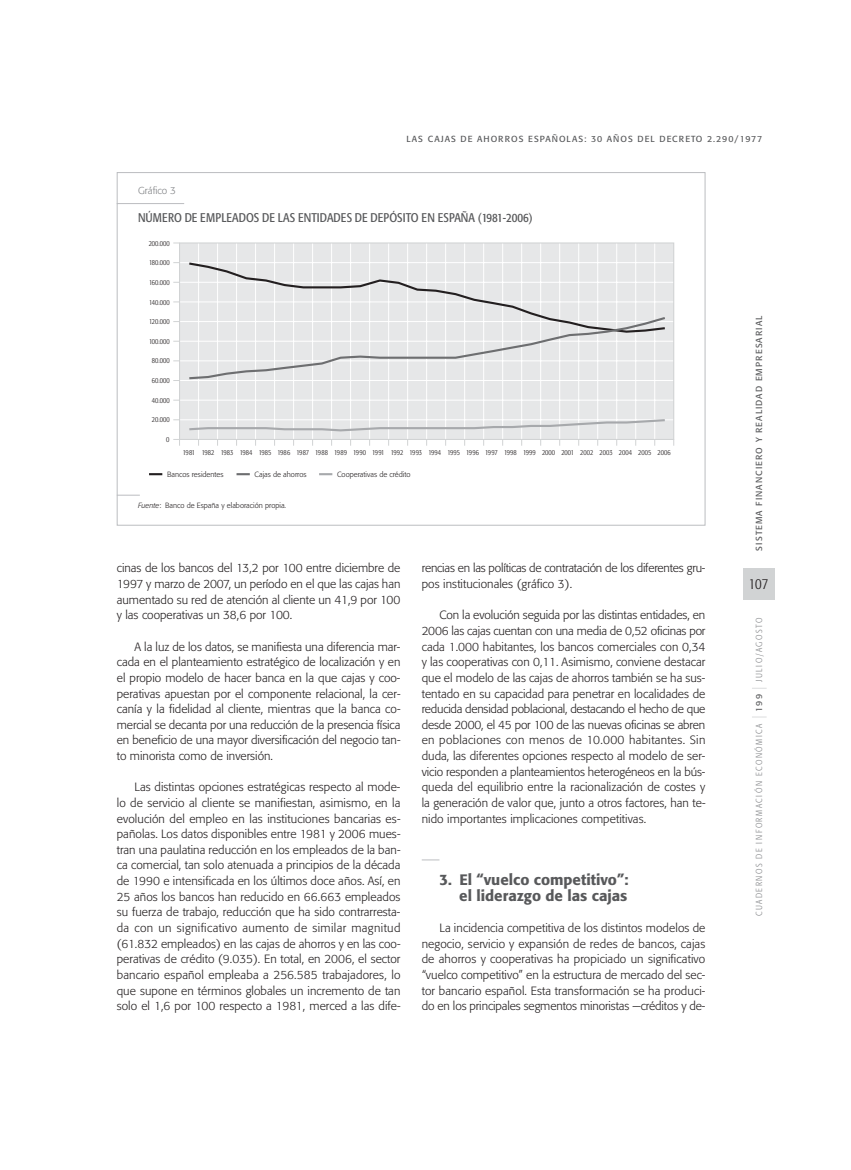
<style>
.page{position:relative;width:851px;height:1170px;background:#fff}
.page>*{position:absolute;margin:0;border:0;box-sizing:border-box;transform-origin:0 0}
.t1{font:500 15px/15.6px "Formata";color:#58595b;text-align:right}
.t2{font:300 condensed 15px "Formata";color:#231f20}
.t3{font:condensed 12.5px "Formata";color:#58595b}
.t4{font:300 11.88px/15.6px "Formata";color:#231f20;text-align:justify}
.t5{font:300 10px "Formata";color:#808285}
.t6{font:8.75px "Formata";letter-spacing:.12em;color:#58595b}
.t7{font:300 condensed 8.75px "Formata";letter-spacing:.17em;color:#808285}
.t8{font:300 condensed 7.5px "Formata";color:#231f20}
.t9{font:300 7.5px "Formata";color:#231f20}
.s1{font-style:italic}
</style>
<div class="page">
<svg style="left:422px;top:859px;width:17px;height:1px"></svg>
<div style="left:742px;top:567px;width:32px;height:32px;background:#d1d3d4"></div>
<svg style="left:752px;top:716px;width:14px;height:1px"></svg>
<svg style="left:116px;top:172px;width:589px;height:354px"></svg>
<svg style="left:117px;top:495px;width:23px;height:1px"></svg>
<p class="t6" style="left:406px;top:135px;width:357px">LAS CAJAS DE AHORROS ESPAÑOLAS: 30 AÑOS DEL DECRETO 2.290/1977</p>
<p class="t5" style="left:138px;top:186px;width:39px">Gráfico 3</p>
<p class="t3" style="left:138px;top:212px;width:396px">NÚMERO DE EMPLEADOS DE LAS ENTIDADES DE DEPÓSITO EN ESPAÑA (1981-2006)</p>
<p class="t8" style="left:149px;top:240px;width:23px">200.000</p>
<p class="t8" style="left:149px;top:259px;width:22px">180.000</p>
<p class="t8" style="left:149px;top:279px;width:22px">160.000</p>
<p class="t8" style="left:149px;top:299px;width:22px">140.000</p>
<p class="t8" style="left:149px;top:318px;width:22px">120.000</p>
<p class="t8" style="left:149px;top:338px;width:22px">100.000</p>
<p class="t8" style="left:152px;top:357px;width:19px">80.000</p>
<p class="t8" style="left:152px;top:377px;width:19px">60.000</p>
<p class="t8" style="left:152px;top:397px;width:19px">40.000</p>
<p class="t8" style="left:152px;top:416px;width:19px">20.000</p>
<p class="t8" style="left:166px;top:436px;width:5px">0</p>
<p class="t8" style="left:183px;top:449px;width:52px">1981 1982 1983</p>
<p class="t8" style="left:240px;top:449px;width:14px">1984</p>
<p class="t8" style="left:259px;top:449px;width:413px">1985 1986 1987 1988 1989 1990 1991 1992 1993 1994 1995 1996 1997 1998 1999 2000 2001 2002 2003 2004 2005 2006</p>
<p class="t9" style="left:337px;top:471px;width:75px">Cooperativas de crédito</p>
<p class="t9" style="left:167px;top:471px;width:58px">Bancos residentes</p>
<p class="t9" style="left:254px;top:471px;width:54px">Cajas de ahorros</p>
<p class="t9" style="left:138px;top:502px;width:149px"><span class="s1">Fuente</span>: Banco de España y elaboración propia.</p>
<p class="t4" style="left:117px;top:561px;width:285px">cinas de los bancos del 13,2 por 100 entre diciembre de 1997 y marzo de 2007, un período en el que las cajas han aumentado su red de atención al cliente un 41,9 por 100 y las cooperativas un 38,6 por 100.</p>
<p class="t4" style="left:117px;top:639px;width:285px;text-indent:18px">A la luz de los datos, se manifiesta una diferencia mar&shy;cada en el planteamiento estratégico de localización y en el propio modelo de hacer banca en la que cajas y coo&shy;perativas apuestan por el componente relacional, la cer&shy;canía y la fidelidad al cliente, mientras que la banca co&shy;mercial se decanta por una reducción de la presencia física en beneficio de una mayor diversificación del negocio tan&shy;to minorista como de inversión.</p>
<p class="t4" style="left:117px;top:780px;width:285px;text-indent:18px">Las distintas opciones estratégicas respecto al mode&shy;lo de servicio al cliente se manifiestan, asimismo, en la evolución del empleo en las instituciones bancarias es&shy;pañolas. Los datos disponibles entre 1981 y 2006 mues&shy;tran una paulatina reducción en los empleados de la ban&shy;ca comercial, tan solo atenuada a principios de la década de 1990 e intensificada en los últimos doce años. Así, en 25 años los bancos han reducido en 66.663 empleados su fuerza de trabajo, reducción que ha sido contrarresta&shy;da con un significativo aumento de similar magnitud (61.832 empleados) en las cajas de ahorros y en las coo&shy;perativas de crédito (9.035). En total, en 2006, el sector bancario español empleaba a 256.585 trabajadores, lo que supone en términos globales un incremento de tan solo el 1,6 por 100 respecto a 1981, merced a las dife-</p>
<p class="t4" style="left:421px;top:561px;width:285px">rencias en las políticas de contratación de los diferentes gru&shy;pos institucionales (gráfico 3).</p>
<p class="t4" style="left:421px;top:608px;width:285px;text-indent:18px">Con la evolución seguida por las distintas entidades, en 2006 las cajas cuentan con una media de 0,52 oficinas por cada 1.000 habitantes, los bancos comerciales con 0,34 y las cooperativas con 0,11. Asimismo, conviene destacar que el modelo de las cajas de ahorros también se ha sus&shy;tentado en su capacidad para penetrar en localidades de reducida densidad poblacional, destacando el hecho de que desde 2000, el 45 por 100 de las nuevas oficinas se abren en poblaciones con menos de 10.000 habitantes. Sin duda, las diferentes opciones respecto al modelo de ser&shy;vicio responden a planteamientos heterogéneos en la bús&shy;queda del equilibrio entre la racionalización de costes y la generación de valor que, junto a otros factores, han te&shy;nido importantes implicaciones competitivas.</p>
<p class="t1" style="left:439px;top:873px;width:190px">3. El “vuelco competitivo”: el liderazgo de las cajas</p>
<p class="t4" style="left:421px;top:920px;width:285px;text-indent:18px">La incidencia competitiva de los distintos modelos de negocio, servicio y expansión de redes de bancos, cajas de ahorros y cooperativas ha propiciado un significativo “vuelco competitivo” en la estructura de mercado del sec&shy;tor bancario español. Esta transformación se ha produci&shy;do en los principales segmentos minoristas —créditos y de-</p>
<p class="t6" style="left:755px;top:550px;width:236px;rotate:-90deg">SISTEMA FINANCIERO Y REALIDAD EMPRESARIAL</p>
<p class="t2" style="left:748px;top:577px;width:21px">107</p>
<p class="t7" style="left:755px;top:682px;width:66px;rotate:-90deg">JULIO/AGOSTO</p>
<p class="t6" style="left:755px;top:711px;width:19px;rotate:-90deg">199</p>
<p class="t7" style="left:755px;top:916px;width:194px;rotate:-90deg">CUADERNOS DE INFORMACIÓN ECONÓMICA</p>
</div>
